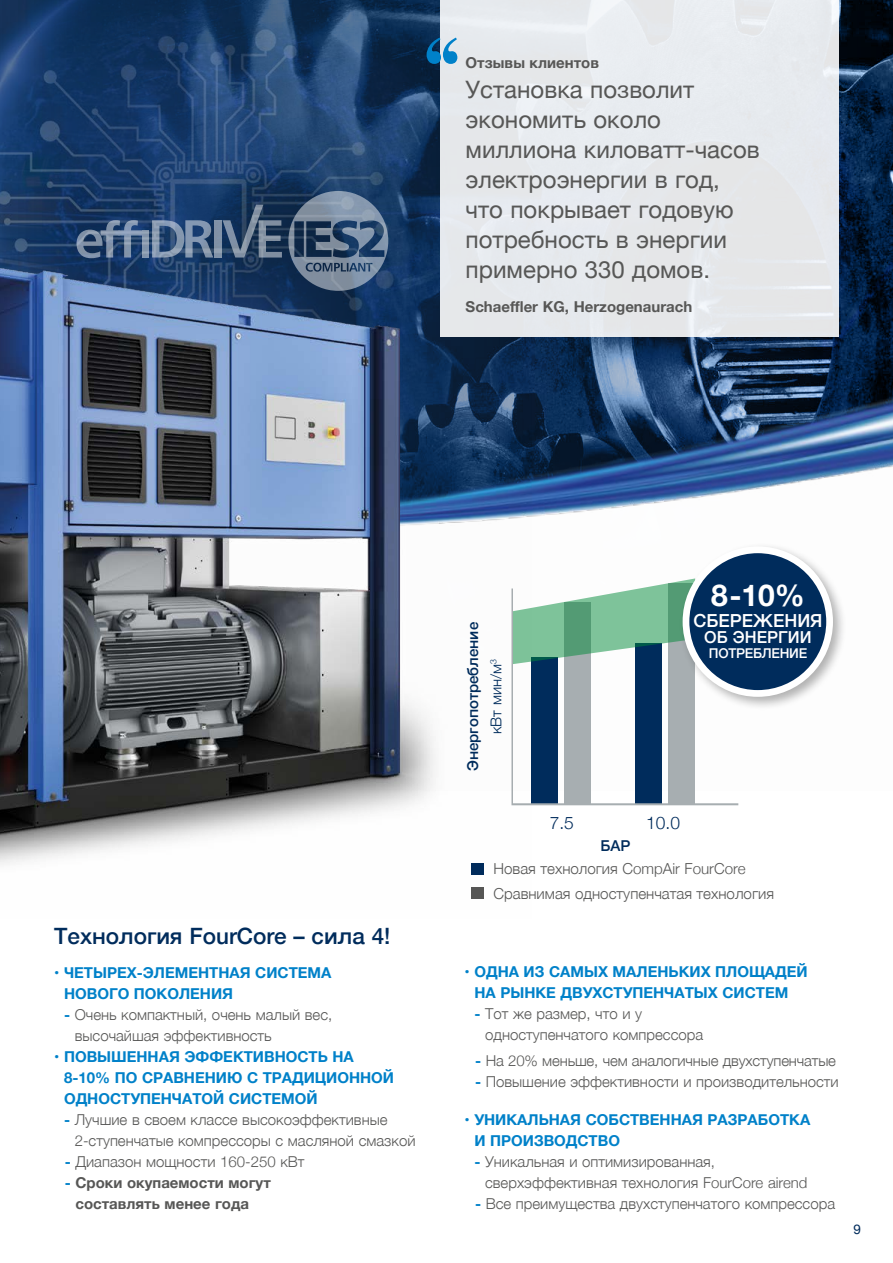
<style>
.page{position:relative;width:893px;height:1263px;background:#fff}
.page>*{position:absolute;margin:0;border:0;box-sizing:border-box;transform-origin:0 0}
.t1{font:700 78.3px "Times";color:#0081c9}
.t2{font:700 30px "Helvetica Neue";color:#fff}
.t3{font:24px/30px "Helvetica Neue";color:#575756}
.t4{font:500 22.5px "Helvetica Neue";color:#002c5c}
.t5{font:500 18px "Helvetica Neue";color:#fff}
.t6{font:300 17.4px "Helvetica Neue";color:#002c5c}
.t7{font:500 16.5px "Helvetica Neue";color:#fff}
.t8{font:300 15.15px/25.5px "Helvetica Neue";color:#575756}
.t9{font:300 15px/21px "Helvetica Neue";color:#575756}
.t10{font:700 15px/21px "Helvetica Neue";color:#0081c9}
.t11{font:700 15px/21px "Helvetica Neue";color:#575756}
.t12{font:500 15px/23.2px "Helvetica Neue";color:#002c5c;text-align:center}
.t13{font:500 13.5px "Helvetica Neue";letter-spacing:-.02em;color:#fff}
.t14{font:13.5px "Helvetica Neue";color:#002c5c}
.s1{font-weight:700;color:#0081c9}
.s2{color:#0081c9}
.s3{font-weight:300}
</style>
<div class="page">
<img style="left:0;top:0;width:893px;height:392px">
<img style="left:532px;top:394px;width:361px;height:123px">
<svg style="left:532px;top:588px;width:206px;height:217px"></svg>
<div style="left:678px;top:542px;width:169px;height:169px;background:#000;opacity:.3"></div>
<div style="left:686px;top:550px;width:144px;height:143px;background:#002c5c;border-radius:50%"></div>
<div style="left:683px;top:546px;width:150px;height:151px;border:7px solid #fff;border-radius:50%"></div>
<img style="left:0;top:196px;width:532px;height:703px">
<svg style="left:77px;top:220px;width:136px;height:38px;background:#516a8c"></svg>
<svg style="left:214px;top:220px;width:8px;height:38px"></svg>
<svg style="left:223px;top:205px;width:59px;height:53px;background:#3e5571"></svg>
<svg style="left:288px;top:191px;width:100px;height:100px;background:#516782"></svg>
<div style="left:440px;top:0;width:399px;height:337px;background:#e5e9ed"></div>
<h1 class="t1" style="left:421px;top:-10px;width:44px">‘‘</h1>
<p class="t11" style="left:466px;top:52px;width:135px">Отзывы клиентов</p>
<h3 class="t3" style="left:466px;top:76px;width:296px">Установка позволит экономить около миллиона киловатт-часов электроэнергии в год, что покрывает годовую потребность в энергии примерно 330 домов.</h3>
<p class="t11" style="left:466px;top:296px;width:228px">Schaeffler KG, Herzogenaurach</p>
<h3 class="t4" style="left:54px;top:918px;width:338px">Технология FourCore – сила 4!</h3>
<p class="t10" style="left:64px;top:962px;width:269px;text-indent:-10px">• ЧЕТЫРЕХ-ЭЛЕМЕНТНАЯ СИСТЕМА<br>НОВОГО ПОКОЛЕНИЯ</p>
<p class="t9" style="left:75px;top:1003px;width:259px;text-indent:-11px"><span class="s1">-</span> Очень компактный, очень малый вес, высочайшая эффективность</p>
<p class="t10" style="left:64px;top:1046px;width:332px;text-indent:-10px">• ПОВЫШЕННАЯ ЭФФЕКТИВНОСТЬ НА<br>8-10% ПО СРАВНЕНИЮ С ТРАДИЦИОННОЙ<br>ОДНОСТУПЕНЧАТОЙ СИСТЕМОЙ</p>
<p class="t9" style="left:75px;top:1108px;width:342px;text-indent:-11px"><span class="s1">-</span> Лучшие в своем классе высокоэффективные<br>2-ступенчатые компрессоры с масляной смазкой</p>
<p class="t9" style="left:65px;top:1150px;width:241px"><span class="s1">-</span> Диапазон мощности 160-250 кВт</p>
<p class="t11" style="left:75px;top:1172px;width:197px;text-indent:-11px"><span class="s2">-</span> Сроки окупаемости могут составлять менее года</p>
<p class="t12" style="left:460px;top:771px;width:151px;rotate:-90deg">Энергопотребление <span class="s3">кВт мин/м</span><sup>3</sup></p>
<h2 class="t2" style="left:711px;top:572px;width:95px">8-10%</h2>
<p class="t5" style="left:694px;top:606px;width:130px">СБЕРЕЖЕНИЯ</p>
<p class="t7" style="left:704px;top:624px;width:109px">ОБ ЭНЕРГИИ</p>
<p class="t13" style="left:709px;top:642px;width:100px">ПОТРЕБЛЕНИЕ</p>
<p class="t6" style="left:550px;top:808px;width:26px">7.5</p>
<p class="t6" style="left:646px;top:808px;width:35px">10.0</p>
<p class="t12" style="left:601px;top:832px;width:32px">БАР</p>
<p class="t8" style="left:493px;top:854px;width:282px">Новая технология CompAir FourCore<br>Сравнимая одноступенчатая технология</p>
<p class="t10" style="left:474px;top:962px;width:335px;text-indent:-10px">• ОДНА ИЗ САМЫХ МАЛЕНЬКИХ ПЛОЩАДЕЙ<br>НА РЫНКЕ ДВУХСТУПЕНЧАТЫХ СИСТЕМ</p>
<p class="t9" style="left:485px;top:1002px;width:220px;text-indent:-11px"><span class="s1">-</span> Тот же размер, что и у одноступенчатого компрессора</p>
<p class="t9" style="left:475px;top:1049px;width:362px"><span class="s1">-</span> На 20% меньше, чем аналогичные двухступенчатые</p>
<p class="t9" style="left:475px;top:1070px;width:365px"><span class="s1">-</span> Повышение эффективности и производительности</p>
<p class="t10" style="left:474px;top:1109px;width:337px;text-indent:-10px">• УНИКАЛЬНАЯ СОБСТВЕННАЯ РАЗРАБОТКА<br>И ПРОИЗВОДСТВО</p>
<p class="t9" style="left:485px;top:1150px;width:324px;text-indent:-11px"><span class="s1">-</span> Уникальная и оптимизированная, сверхэффективная технология FourCore airend</p>
<p class="t9" style="left:475px;top:1192px;width:362px"><span class="s1">-</span> Все преимущества двухступенчатого компрессора</p>
<p class="t14" style="left:854px;top:1219px;width:9px">9</p>
</div>
